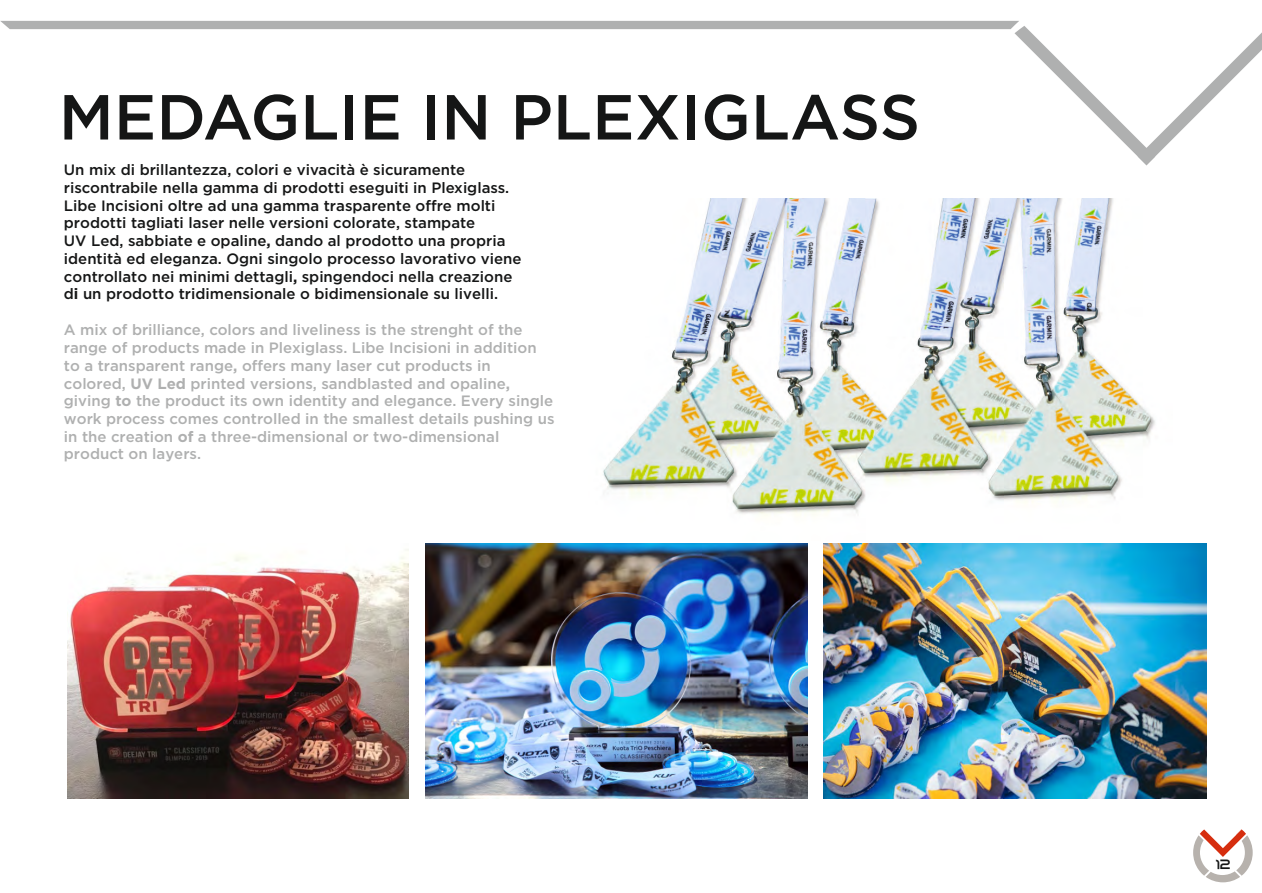
<style>
.page{position:relative;width:1262px;height:893px;background:#fff}
.page>*{position:absolute;margin:0;border:0;box-sizing:border-box;transform-origin:0 0}
.t1{font:500 63.45px "Gotham";color:#151616}
.t2{font:500 15px/17.7px "Gotham";color:#151616}
.t3{font:500 15px/17.7px "Gotham";color:#afb0b0}
.t4{font:13.5px "Azonix";color:#151616}
.s1{font-weight:700}
</style>
<div class="page">
<img style="left:603px;top:199px;width:552px;height:318px">
<svg style="left:0;top:21px;width:1262px;height:144px"></svg>
<svg style="left:1193px;top:829px;width:59px;height:53px"></svg>
<img style="left:68px;top:549px;width:340px;height:249px">
<img style="left:824px;top:543px;width:382px;height:255px">
<img style="left:425px;top:543px;width:383px;height:255px">
<h1 class="t1" style="left:59px;top:93px;width:863px">MEDAGLIE IN PLEXIGLASS</h1>
<p class="t2" style="left:64px;top:162px;width:459px">Un mix di brillantezza, colori e vivacità è sicuramente riscontrabile nella gamma di prodotti eseguiti in Plexiglass.<br>Libe Incisioni oltre ad una gamma trasparente offre molti prodotti tagliati laser nelle versioni colorate, stampate<br>UV Led, sabbiate e opaline<span class="s1">,</span> dando al prodotto una propria identità ed eleganza. Ogni singolo processo lavorativo viene controllato nei minimi dettagli<span class="s1">,</span> spingendoci nella creazione d<span class="s1">i</span> un prodotto tridimensionale o bidimensionale su livelli.</p>
<p class="t3" style="left:64px;top:322px;width:492px">A mix of brilliance, colors and liveliness is the strenght of the range of products made in Plexiglass. Libe Incisioni in addition to a transparent range<span class="s1">,</span> offers many laser cut products in colored, <span class="s1">UV Led</span> printed versions, sandblasted and opaline<span class="s1">, </span>giving <span class="s1">to</span> the product its own identity and elegance. Every single work process comes controlled in the smallest details pushing us in the creation <span class="s1">of</span> a three-dimensional or two-dimensional product on layers.</p>
<p class="t4" style="left:1215px;top:858px;width:17px">12</p>
</div>
